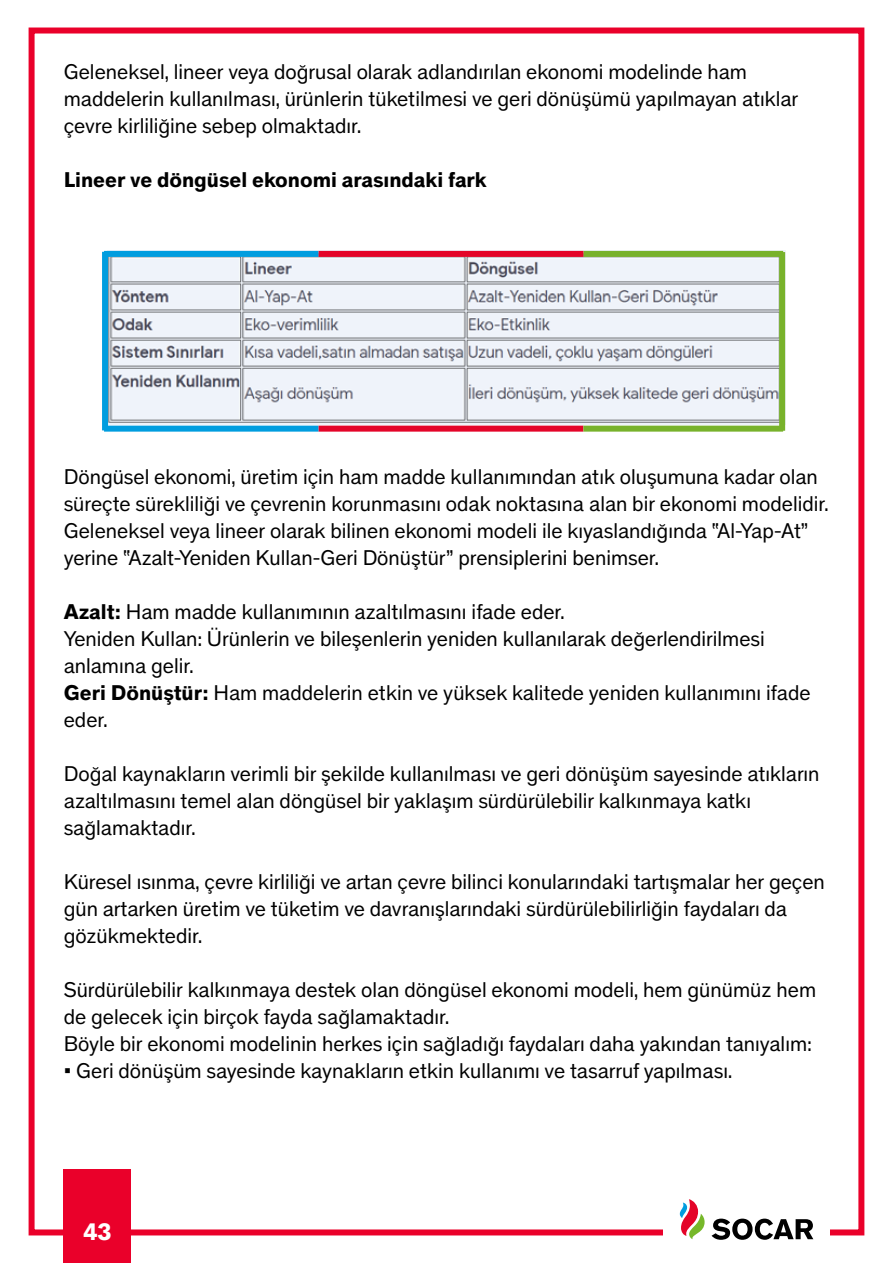
<style>
.page{position:relative;width:893px;height:1263px;background:#fff}
.page>*{position:absolute;margin:0;border:0;box-sizing:border-box;transform-origin:0 0}
.t1{font:700 24px "SOCAR";color:#fff}
.t2{font:21px/27px "SOCAR";color:#000}
.t3{font:700 21px "SOCAR";color:#000}
.s1{font-weight:700}
</style>
<div class="page">
<div style="left:29px;top:28px;width:835px;height:1207px;border:6px solid #ea002a"></div>
<div style="left:64px;top:1169px;width:67px;height:94px;background:#ea002a"></div>
<div style="left:663px;top:1200px;width:166px;height:44px;background:#fff"></div>
<svg style="left:712px;top:1218px;width:101px;height:22px"></svg>
<svg style="left:680px;top:1199px;width:25px;height:40px"></svg>
<img style="left:108px;top:251px;width:677px;height:174px">
<div style="left:102px;top:252px;width:6px;height:178px;background:#009ddf"></div>
<div style="left:779px;top:252px;width:6px;height:179px;background:#78b22b"></div>
<div style="left:104px;top:426px;width:215px;height:6px;background:#009ddf"></div>
<div style="left:583px;top:251px;width:200px;height:6px;background:#78b22b"></div>
<div style="left:319px;top:426px;width:264px;height:6px;background:#e40428"></div>
<div style="left:104px;top:251px;width:215px;height:6px;background:#009ddf"></div>
<div style="left:583px;top:426px;width:200px;height:6px;background:#78b22b"></div>
<div style="left:319px;top:251px;width:264px;height:6px;background:#e40428"></div>
<p class="t2" style="left:64px;top:58px;width:736px">Geleneksel, lineer veya doğrusal olarak adlandırılan ekonomi modelinde ham maddelerin kullanılması, ürünlerin tüketilmesi ve geri dönüşümü yapılmayan atıklar çevre kirliliğine sebep olmaktadır.</p>
<p class="t3" style="left:64px;top:167px;width:425px">Lineer ve döngüsel ekonomi arasındaki fark</p>
<p class="t2" style="left:64px;top:463px;width:766px">Döngüsel ekonomi, üretim için ham madde kullanımından atık oluşumuna kadar olan süreçte sürekliliği ve çevrenin korunmasını odak noktasına alan bir ekonomi modelidir.<br>Geleneksel veya lineer olarak bilinen ekonomi modeli ile kıyaslandığında “Al-Yap-At” yerine “Azalt-Yeniden Kullan-Geri Dönüştür” prensiplerini benimser.</p>
<p class="t2" style="left:64px;top:598px;width:748px"><span class="s1">Azalt:</span> Ham madde kullanımının azaltılmasını ifade eder.<br>Yeniden Kullan: Ürünlerin ve bileşenlerin yeniden kullanılarak değerlendirilmesi anlamına gelir.<br><span class="s1">Geri Dönüştür:</span> Ham maddelerin etkin ve yüksek kalitede yeniden kullanımını ifade eder.</p>
<p class="t2" style="left:64px;top:760px;width:757px">Doğal kaynakların verimli bir şekilde kullanılması ve geri dönüşüm sayesinde atıkların azaltılmasını temel alan döngüsel bir yaklaşım sürdürülebilir kalkınmaya katkı sağlamaktadır.</p>
<p class="t2" style="left:64px;top:868px;width:763px">Küresel ısınma, çevre kirliliği ve artan çevre bilinci konularındaki tartışmalar her geçen gün artarken üretim ve tüketim ve davranışlarındaki sürdürülebilirliğin faydaları da gözükmektedir.</p>
<p class="t2" style="left:64px;top:976px;width:754px">Sürdürülebilir kalkınmaya destek olan döngüsel ekonomi modeli, hem günümüz hem de gelecek için birçok fayda sağlamaktadır.<br>Böyle bir ekonomi modelinin herkes için sağladığı faydaları daha yakından tanıyalım:</p>
<p class="t2" style="left:64px;top:1057px;width:670px">• Geri dönüşüm sayesinde kaynakların etkin kullanımı ve tasarruf yapılması.</p>
<p class="t1" style="left:83px;top:1217px;width:30px">43</p>
</div>
